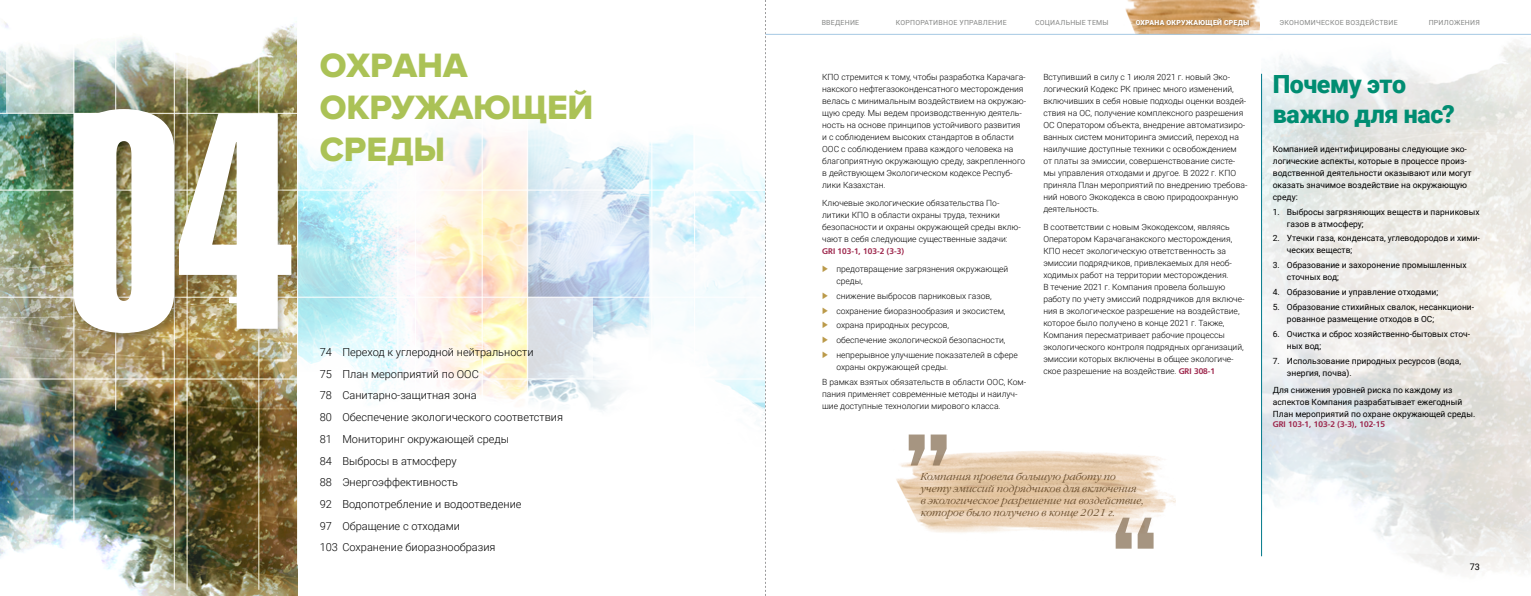
<style>
.page{position:relative;width:1531px;height:596px;background:#fff}
.page>*{position:absolute;margin:0;border:0;box-sizing:border-box;transform-origin:0 0}
.t1{font:302.3px "Helios Extra Compressed C";color:#fff}
.t2{font:35px/42px "Proxima Nova Extrabld";color:#abc256}
.t3{font:900 25px/30px "Roboto";letter-spacing:-.015em;color:#008d72}
.t4{font:300 11px/21.7px "Roboto";color:#000}
.t5{font:italic 300 9.9px/11.9px "DS Garamond";color:#6b4f2e}
.t6{font:9px "Roboto";color:#000}
.t7{font:300 8.5px/12px "Roboto";color:#000}
.t8{font:8.5px/12px "Roboto";color:#000}
.t9{font:700 8px "DS Tornado";color:#9c244a}
.t10{font:7px "Roboto";letter-spacing:.035em;color:#868786}
.t11{font:900 7px "Roboto";letter-spacing:.035em;color:#fff}
.s1{font-family:"DS Tornado";font-weight:700;font-size:8px;color:#9c244a}
</style>
<div class="page">
<img style="left:1261px;top:41px;width:270px;height:531px">
<hr style="left:1261px;top:74px;width:1px;height:482px;background:#00788a">
<svg style="left:765px;top:0;width:1px;height:595px"></svg>
<img style="left:1120px;top:0;width:139px;height:34px">
<svg style="left:298px;top:122px;width:467px;height:299px"></svg>
<hr style="left:398px;top:0;width:1px;height:564px;background:#fff">
<hr style="left:415px;top:0;width:1px;height:564px;background:#fff">
<hr style="left:694px;top:0;width:1px;height:564px;background:#fff">
<hr style="left:527px;top:0;width:1px;height:564px;background:#fff">
<hr style="left:651px;top:0;width:1px;height:564px;background:#fff">
<hr style="left:482px;top:0;width:1px;height:564px;background:#fff">
<hr style="left:0;top:190px;width:765px;height:1px;background:#fff">
<hr style="left:0;top:297px;width:765px;height:1px;background:#fff">
<hr style="left:0;top:378px;width:765px;height:1px;background:#fff">
<svg style="left:528px;top:297px;width:64px;height:81px;background:#dee4eb"></svg>
<div style="left:693px;top:113px;width:72px;height:77px;background:#fff"></div>
<img style="left:0;top:21px;width:297px;height:574px">
<div style="left:73px;top:109px;width:227px;height:233px;background:#000;opacity:.25"></div>
<img style="left:896px;top:445px;width:280px;height:96px">
<svg style="left:909px;top:434px;width:37px;height:31px"></svg>
<svg style="left:1115px;top:517px;width:38px;height:31px"></svg>
<hr style="left:765px;top:34px;width:766px;height:1px;background:#a6c9e4">
<div style="left:1136px;top:19px;width:114px;height:9px;background:#000;opacity:.25"></div>
<h1 class="t1" style="left:68px;top:48px;width:225px">04</h1>
<h2 class="t2" style="left:320px;top:45px;width:275px">ОХРАНА<br>ОКРУЖАЮЩЕЙ<br>СРЕДЫ</h2>
<p class="t4" style="left:320px;top:340px;width:245px">74 Переход к углеродной нейтральности<br>75 План мероприятий по ООС<br>78 Санитарно-защитная зона<br>80 Обеспечение экологического соответствия<br>81 Мониторинг окружающей среды<br>84 Выбросы в атмосферу<br>88 Энергоэффективность<br>92 Водопотребление и водоотведение<br>97 Обращение с отходами<br>103 Сохранение биоразнообразия</p>
<p class="t10" style="left:822px;top:18px;width:39px">ВВЕДЕНИЕ</p>
<p class="t10" style="left:896px;top:18px;width:112px">КОРПОРАТИВНОЕ УПРАВЛЕНИЕ</p>
<p class="t10" style="left:1035px;top:18px;width:75px">СОЦИАЛЬНЫЕ ТЕМЫ</p>
<p class="t11" style="left:1136px;top:18px;width:115px">ОХРАНА ОКРУЖАЮЩЕЙ СРЕДЫ</p>
<p class="t10" style="left:1279px;top:18px;width:120px">ЭКОНОМИЧЕСКОЕ ВОЗДЕЙСТВИЕ</p>
<p class="t10" style="left:1428px;top:18px;width:53px">ПРИЛОЖЕНИЯ</p>
<p class="t7" style="left:822px;top:71px;width:206px">КПО стремится к тому, чтобы разработка Карачага&shy;накского нефтегазоконденсатного месторождения велась с минимальным воздействием на окружаю&shy;щую среду. Мы ведем производственную деятель&shy;ность на основе принципов устойчивого развития и с соблюдением высоких стандартов в области ООС с соблюдением права каждого человека на благоприятную окружающую среду, закрепленного в действующем Экологическом кодексе Респуб&shy;лики Казахстан.</p>
<p class="t7" style="left:822px;top:197px;width:200px">Ключевые экологические обязательства По&shy;литики КПО в области охраны труда, техники безопасности и охраны окружающей среды вклю&shy;чают в себя cледующие существенные задачи:</p>
<p class="t9" style="left:822px;top:247px;width:83px">GRI 103-1, 103-2 (3-3)</p>
<p class="t7" style="left:836px;top:262px;width:173px">предотвращение загрязнения окружающей среды,</p>
<p class="t7" style="left:836px;top:288px;width:183px;line-height:14.8px">снижение выбросов парниковых газов, сохранение биоразнообразия и экосистем, охрана природных ресурсов,<br>обеспечение экологической безопасности, непрерывное улучшение показателей в сфере</p>
<p class="t7" style="left:822px;top:359px;width:206px;line-height:14.8px;text-indent:14px">охраны окружающей среды.<br>В рамках взятых обязательств в области ООС, Ком-</p>
<p class="t7" style="left:822px;top:387px;width:197px">пания применяет современные методы и наилуч&shy;шие доступные технологии мирового класса.</p>
<p class="t7" style="left:1043px;top:71px;width:206px">Вступивший в силу с 1 июля 2021 г. новый Эко&shy;логический Кодекс РК принес много изменений, включивших в себя новые подходы оценки воздей&shy;ствия на ОС, получение комплексного разрешения ОС Оператором объекта, внедрение автоматизиро&shy;ванных систем мониторинга эмиссий, переход на наилучшие доступные техники с освобождением от платы за эмиссии, совершенствование систе&shy;мы управления отходами и другое. В 2022 г. КПО приняла План мероприятий по внедрению требова&shy;ний нового Экокодекса в свою природоохранную деятельность.</p>
<p class="t7" style="left:1043px;top:221px;width:203px">В соответствии с новым Экокодексом, являясь Оператором Карачаганакского месторождения, КПО несет экологическую ответственность за эмиссии подрядчиков, привлекаемых для необ&shy;ходимых работ на территории месторождения.<br>В течение 2021 г. Компания провела большую работу по учету эмиссий подрядчиков для включе&shy;ния в экологическое разрешение на воздействие, которое было получено в конце 2021 г. Также, Компания пересматривает рабочие процессы экологического контроля подрядных организаций, эмиссии которых включены в общее экологиче&shy;ское разрешение на воздействие. <span class="s1">GRI 308-1</span></p>
<p class="t5" style="left:921px;top:470px;width:224px">Компания провела большую работу по учету эмиссий подрядчиков для включения в экологическое разрешение на воздействие, которое было получено в конце 2021 г.</p>
<h3 class="t3" style="left:1273px;top:68px;width:184px">Почему это важно для нас?</h3>
<p class="t8" style="left:1273px;top:142px;width:200px">Компанией идентифицированы следующие эко&shy;логические аспекты, которые в процессе произ&shy;водственной деятельности оказывают или могут оказать значимое воздействие на окружающую среду:</p>
<p class="t8" style="left:1287px;top:205px;width:194px;text-indent:-14px">1. Выбросы загрязняющих веществ и парниковых газов в атмосферу;</p>
<p class="t8" style="left:1287px;top:232px;width:194px;text-indent:-14px">2. Утечки газа, конденсата, углеводородов и хими&shy;ческих веществ;</p>
<p class="t8" style="left:1287px;top:259px;width:181px;text-indent:-14px">3. Образование и захоронение промышленных сточных вод;</p>
<p class="t8" style="left:1273px;top:285px;width:167px">4. Образование и управление отходами;</p>
<p class="t8" style="left:1287px;top:300px;width:189px;text-indent:-14px">5. Образование стихийных свалок, несанкциони&shy;рованное размещение отходов в ОС;</p>
<p class="t8" style="left:1287px;top:327px;width:185px;text-indent:-14px">6. Очистка и сброс хозяйственно-бытовых сточ&shy;ных вод;</p>
<p class="t8" style="left:1287px;top:354px;width:176px;text-indent:-14px">7. Использование природных ресурсов (вода, энергия, почва).</p>
<p class="t8" style="left:1273px;top:384px;width:204px">Для снижения уровней риска по каждому из аспектов Компания разрабатывает ежегодный<br>План мероприятий по охране окружающей среды.</p>
<p class="t9" style="left:1273px;top:420px;width:114px">GRI 103-1, 103-2 (3-3), 102-15</p>
<p class="t6" style="left:1470px;top:560px;width:12px">73</p>
</div>
